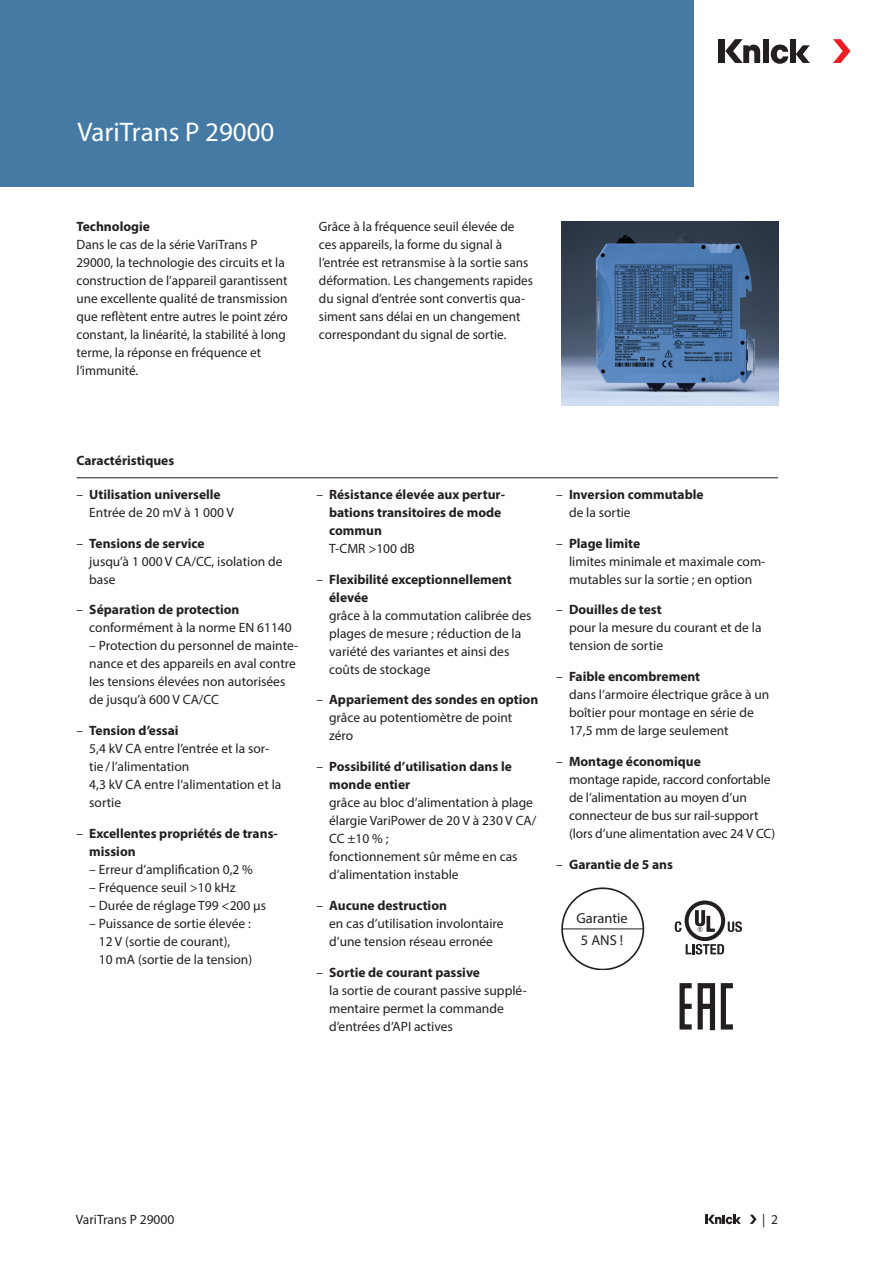
<style>
.page{position:relative;width:893px;height:1263px;background:#fff}
.page>*{position:absolute;margin:0;border:0;box-sizing:border-box;transform-origin:0 0}
.Headline{font:27px "Myriad Pro";color:#fff}
.t1{font:14.4px/21.5px "Myriad Pro";color:#231f20;text-align:center}
.Fakten_Text{font:13.5px/18px "Myriad Pro";color:#231f20}
.Text{font:13.5px/18px "Myriad Pro";color:#231f20}
.Tabelle_Headline{font:700 13.5px/18px "Myriad Pro";color:#231f20}
.Zwischenüberschrift{font:700 13.5px "Myriad Pro";color:#231f20}
.s1{font-weight:400}
</style>
<div class="page">
<div style="left:0;top:0;width:693px;height:187px;background:#447aa4"></div>
<div style="left:719px;top:39px;width:6px;height:24px;background:#231f20"></div>
<div style="left:790px;top:39px;width:6px;height:24px;background:#231f20"></div>
<svg style="left:796px;top:45px;width:14px;height:18px"></svg>
<svg style="left:833px;top:39px;width:17px;height:24px"></svg>
<svg style="left:725px;top:39px;width:63px;height:25px"></svg>
<svg style="left:750px;top:1215px;width:7px;height:9px"></svg>
<svg style="left:705px;top:1215px;width:36px;height:9px"></svg>
<div style="left:685px;top:900px;width:40px;height:41px;border:4px solid #231f20;border-radius:50%"></div>
<svg style="left:695px;top:910px;width:20px;height:22px"></svg>
<svg style="left:686px;top:944px;width:38px;height:10px"></svg>
<svg style="left:675px;top:921px;width:6px;height:11px"></svg>
<svg style="left:728px;top:921px;width:14px;height:11px"></svg>
<div style="left:679px;top:983px;width:15px;height:46px;border:5px solid #231f20"></div>
<div style="left:682px;top:1004px;width:10px;height:5px;background:#231f20"></div>
<svg style="left:697px;top:983px;width:19px;height:48px"></svg>
<div style="left:700px;top:1004px;width:12px;height:5px;background:#231f20"></div>
<div style="left:721px;top:983px;width:14px;height:46px;border:5px solid #231f20"></div>
<hr style="left:77px;top:477px;width:701px;height:1px;background:#231f20">
<div style="left:561px;top:887px;width:83px;height:82px;border:2px solid #231f20;border-radius:50%"></div>
<hr style="left:562px;top:928px;width:81px;height:1px;background:#231f20">
<img style="left:561px;top:221px;width:217px;height:184px">
<p class="Headline" style="left:77px;top:115px;width:199px">VariTrans P 29000</p>
<p class="Zwischenüberschrift" style="left:77px;top:218px;width:75px">Technologie</p>
<p class="Text" style="left:77px;top:235px;width:213px">Dans le cas de la série VariTrans P 29000, la technologie des circuits et la construction de l’appareil garantissent une excellente qualité de transmission que reflètent entre autres le point zéro constant, la linéarité, la stabilité à long terme, la réponse en fréquence et l’immunité.</p>
<p class="Text" style="left:319px;top:217px;width:216px">Grâce à la fréquence seuil élevée de ces appareils, la forme du signal à l’entrée est retransmise à la sortie sans déformation. Les changements rapides du signal d’entrée sont convertis qua&shy;siment sans délai en un changement correspondant du signal de sortie.</p>
<p class="Tabelle_Headline" style="left:77px;top:451px;width:99px">Caractéristiques</p>
<p class="Tabelle_Headline" style="left:77px;top:485px;width:146px"><span class="s1">–</span> Utilisation universelle</p>
<p class="Fakten_Text" style="left:89px;top:503px;width:146px">Entrée de 20 mV à 1 000 V</p>
<p class="Tabelle_Headline" style="left:77px;top:534px;width:130px"><span class="s1">–</span> Tensions de service</p>
<p class="Fakten_Text" style="left:89px;top:552px;width:195px">jusqu’à 1 000 V CA/CC, isolation de base</p>
<p class="Tabelle_Headline" style="left:77px;top:600px;width:165px"><span class="s1">–</span> Séparation de protection</p>
<p class="Fakten_Text" style="left:89px;top:619px;width:204px">conformément à la norme EN 61140</p>
<p class="Fakten_Text" style="left:89px;top:637px;width:211px">– Protection du personnel de mainte&shy;nance et des appareils en aval contre les tensions élevées non autorisées de jusqu’à 600 V CA/CC</p>
<p class="Tabelle_Headline" style="left:77px;top:721px;width:104px"><span class="s1">–</span> Tension d’essai</p>
<p class="Fakten_Text" style="left:89px;top:739px;width:194px">5,4 kV CA entre l’entrée et la sor&shy;tie/l’alimentation<br>4,3 kV CA entre l’alimentation et la sortie</p>
<p class="Tabelle_Headline" style="left:89px;top:824px;width:190px;text-indent:-13px"><span class="s1">–</span> Excellentes propriétés de trans&shy;mission</p>
<p class="Fakten_Text" style="left:89px;top:860px;width:165px">– Erreur d’amplification 0,2 %</p>
<p class="Fakten_Text" style="left:89px;top:878px;width:148px">– Fréquence seuil &gt;10 kHz</p>
<p class="Fakten_Text" style="left:89px;top:896px;width:178px">– Durée de réglage T99 &lt;200 µs</p>
<p class="Fakten_Text" style="left:99px;top:914px;width:155px;text-indent:-10px">– Puissance de sortie élevée :<br>12 V (sortie de courant),<br>10 mA (sortie de la tension)</p>
<p class="Tabelle_Headline" style="left:329px;top:485px;width:177px;text-indent:-13px"><span class="s1">–</span> Résistance élevée aux pertur&shy;bations transitoires de mode commun</p>
<p class="Fakten_Text" style="left:329px;top:539px;width:87px">T-CMR &gt;100 dB</p>
<p class="Tabelle_Headline" style="left:329px;top:570px;width:184px;text-indent:-13px"><span class="s1">–</span> Flexibilité exceptionnellement élevée</p>
<p class="Fakten_Text" style="left:329px;top:606px;width:204px">grâce à la commutation calibrée des plages de mesure ; réduction de la variété des variantes et ainsi des coûts de stockage</p>
<p class="Tabelle_Headline" style="left:316px;top:690px;width:223px"><span class="s1">–</span> Appariement des sondes en option</p>
<p class="Fakten_Text" style="left:329px;top:709px;width:185px">grâce au potentiomètre de point zéro</p>
<p class="Tabelle_Headline" style="left:329px;top:757px;width:184px;text-indent:-13px"><span class="s1">–</span> Possibilité d’utilisation dans le monde entier</p>
<p class="Fakten_Text" style="left:329px;top:793px;width:209px">grâce au bloc d’alimentation à plage élargie VariPower de 20 V à 230 V CA/<br>CC ±10 % ;<br>fonctionnement sûr même en cas d’alimentation instable</p>
<p class="Tabelle_Headline" style="left:316px;top:896px;width:132px"><span class="s1">–</span> Aucune destruction</p>
<p class="Fakten_Text" style="left:329px;top:914px;width:176px">en cas d’utilisation involontaire d’une tension réseau erronée</p>
<p class="Tabelle_Headline" style="left:316px;top:963px;width:165px"><span class="s1">–</span> Sortie de courant passive</p>
<p class="Fakten_Text" style="left:329px;top:981px;width:199px">la sortie de courant passive supplé&shy;mentaire permet la commande d’entrées d’API actives</p>
<p class="Tabelle_Headline" style="left:556px;top:485px;width:149px"><span class="s1">–</span> Inversion commutable</p>
<p class="Fakten_Text" style="left:569px;top:503px;width:63px">de la sortie</p>
<p class="Tabelle_Headline" style="left:556px;top:534px;width:85px"><span class="s1">–</span> Plage limite</p>
<p class="Fakten_Text" style="left:569px;top:552px;width:198px">limites minimale et maximale com&shy;mutables sur la sortie ; en option</p>
<p class="Tabelle_Headline" style="left:556px;top:600px;width:107px"><span class="s1">–</span> Douilles de test</p>
<p class="Fakten_Text" style="left:569px;top:619px;width:194px">pour la mesure du courant et de la tension de sortie</p>
<p class="Tabelle_Headline" style="left:556px;top:667px;width:145px"><span class="s1">–</span> Faible encombrement</p>
<p class="Fakten_Text" style="left:569px;top:685px;width:202px">dans l’armoire électrique grâce à un boîtier pour montage en série de<br>17,5 mm de large seulement</p>
<p class="Tabelle_Headline" style="left:556px;top:752px;width:146px"><span class="s1">–</span> Montage économique</p>
<p class="Fakten_Text" style="left:569px;top:770px;width:208px">montage rapide, raccord confortable de l’alimentation au moyen d’un connecteur de bus sur rail-support (lors d’une alimentation avec 24 V CC)</p>
<p class="Tabelle_Headline" style="left:556px;top:855px;width:118px"><span class="s1">–</span> Garantie de 5 ans</p>
<p class="t1" style="left:576px;top:908px;width:53px">Garantie<br>5 ANS !</p>
<p class="Text" style="left:76px;top:1210px;width:100px">VariTrans P 29000</p>
<p class="Text" style="left:762px;top:1210px;width:17px">| 2</p>
</div>
